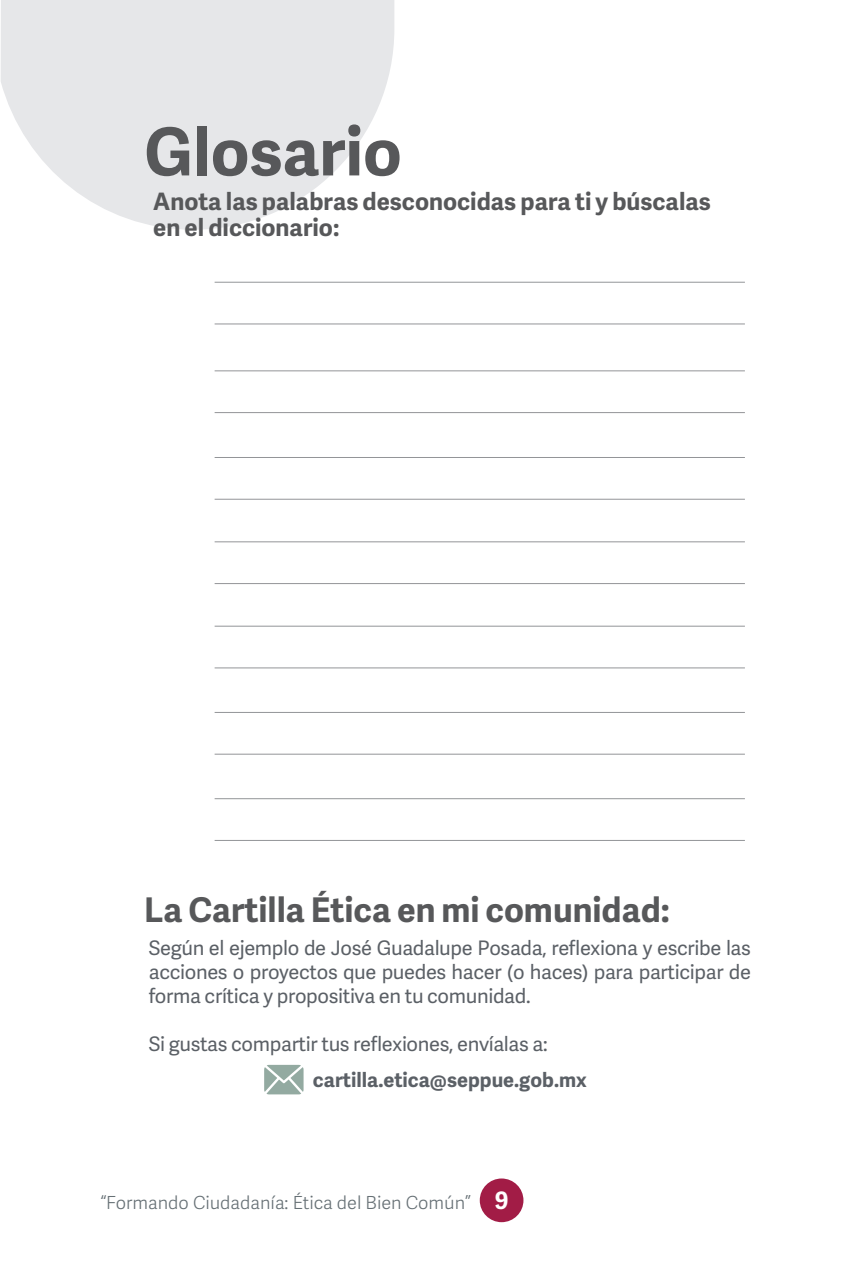
<style>
.page{position:relative;width:849px;height:1281px;background:#fff}
.page>*{position:absolute;margin:0;border:0;box-sizing:border-box;transform-origin:0 0}
.t1{font:700 66px "Adelle Sans";color:#57585a}
.t2{font:700 34px "Adelle Sans";color:#57585a}
.t3{font:700 24px/26px "Adelle Sans";color:#57585a}
.t4{font:20px/24px "Adelle Sans";letter-spacing:-.015em;color:#5b6066;text-align:justify}
.t5{font:700 20px "Adelle Sans";color:#5b6066}
.t6{font:300 18px "Adelle Sans";color:#667075}
.s1{font-weight:700;font-size:24px;color:#fff}
</style>
<div class="page">
<div style="left:480px;top:1178px;width:43px;height:44px;background:#a21c46;border-radius:50%"></div>
<hr style="left:215px;top:282px;width:530px;height:1px;background:#939598">
<hr style="left:215px;top:323px;width:530px;height:1px;background:#939598">
<hr style="left:215px;top:370px;width:530px;height:1px;background:#939598">
<hr style="left:215px;top:412px;width:530px;height:1px;background:#939598">
<hr style="left:215px;top:457px;width:530px;height:1px;background:#939598">
<hr style="left:215px;top:499px;width:530px;height:1px;background:#939598">
<hr style="left:215px;top:541px;width:530px;height:1px;background:#939598">
<hr style="left:215px;top:583px;width:530px;height:1px;background:#939598">
<hr style="left:215px;top:626px;width:530px;height:1px;background:#939598">
<hr style="left:215px;top:667px;width:530px;height:1px;background:#939598">
<hr style="left:215px;top:712px;width:530px;height:1px;background:#939598">
<hr style="left:215px;top:754px;width:530px;height:1px;background:#939598">
<hr style="left:215px;top:798px;width:530px;height:1px;background:#939598">
<hr style="left:215px;top:840px;width:530px;height:1px;background:#939598">
<svg style="left:264px;top:1065px;width:39px;height:29px"></svg>
<svg style="left:1px;top:0;width:393px;height:230px;fill:#e6e7e9"></svg>
<h1 class="t1" style="left:144px;top:104px;width:259px">Glosario</h1>
<p class="t3" style="left:153px;top:188px;width:559px">Anota las palabras desconocidas para ti y búscalas en el diccionario:</p>
<h2 class="t2" style="left:144px;top:885px;width:527px">La Cartilla Ética en mi comunidad:</h2>
<p class="t4" style="left:149px;top:935px;width:603px">Según el ejemplo de José Guadalupe Posada, reflexiona y escribe las acciones o proyectos que puedes hacer (o haces) para participar de forma crítica y propositiva en tu comunidad.</p>
<p class="t4" style="left:149px;top:1031px;width:400px">Si gustas compartir tus reflexiones, envíalas a:</p>
<p class="t5" style="left:313px;top:1065px;width:275px">cartilla.etica@seppue.gob.mx</p>
<p class="t6" style="left:100px;top:1189px;width:410px">“Formando Ciudadanía: Ética del Bien Común” <span class="s1">9</span></p>
</div>
